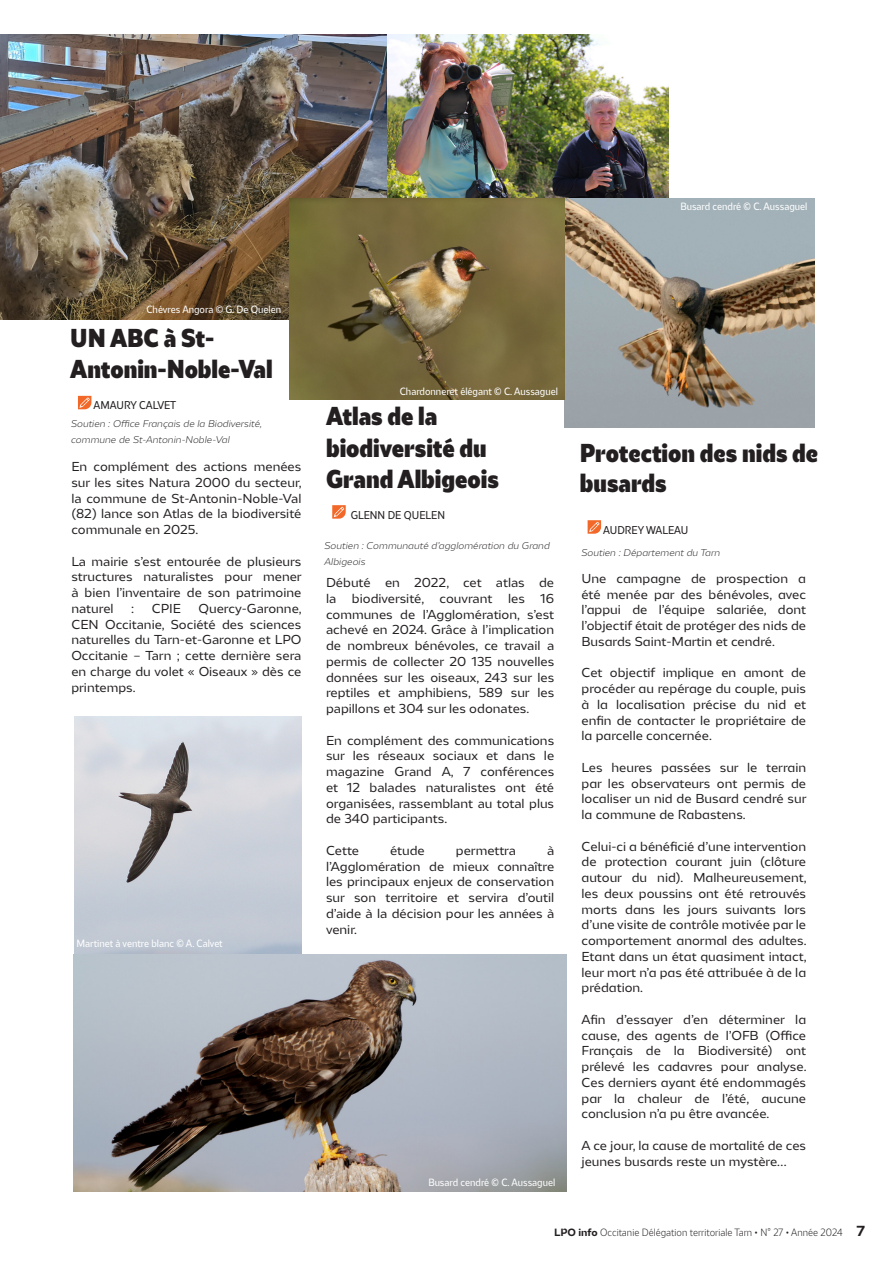
<style>
.page{position:relative;width:893px;height:1263px;background:#fff}
.page>*{position:absolute;margin:0;border:0;box-sizing:border-box;transform-origin:0 0}
.Inter_Bold_10{font:900 condensed 24px/31.5px "LPO";color:#231f20}
.Titre_blanc{font:900 condensed 24px/30px "LPO";color:#231f20}
.Titre_petit{font:12px/15.8px "LPO";color:#231f20;text-align:justify}
.Body_Light_10{font:12px/15.8px "LPO";color:#231f20;text-align:justify}
.Nom{font:600 condensed 10.5px "LPO";color:#231f20}
.Copyright{font:600 condensed 9.75px "LPO";color:#fff}
.t1{font:300 condensed 9.75px "LPO";color:#231f20}
.Nom-2{font:italic 300 9px/15.8px "LPO";color:#231f20}
.s1{font-weight:700;font-stretch:normal}
.s2{font-weight:700;font-stretch:normal;font-size:13.5px}
</style>
<div class="page">
<img style="left:387px;top:35px;width:282px;height:164px">
<img style="left:565px;top:199px;width:249px;height:228px">
<img style="left:0;top:34px;width:387px;height:285px">
<img style="left:290px;top:199px;width:275px;height:201px">
<img style="left:74px;top:716px;width:228px;height:239px">
<svg style="left:332px;top:505px;width:14px;height:14px"></svg>
<svg style="left:78px;top:396px;width:13px;height:13px"></svg>
<svg style="left:588px;top:520px;width:13px;height:14px"></svg>
<img style="left:74px;top:955px;width:493px;height:236px">
<p class="Copyright" style="left:680px;top:200px;width:128px">Busard cendré © C. Aussaguel</p>
<p class="Copyright" style="left:146px;top:303px;width:136px">Chèvres Angora © G. De Quelen</p>
<p class="Inter_Bold_10" style="left:70px;top:322px;width:204px">UN ABC à St-<br>Antonin-Noble-Val</p>
<p class="Nom" style="left:94px;top:399px;width:84px">AMAURY CALVET</p>
<p class="Nom-2" style="left:71px;top:416px;width:193px">Soutien : Office Français de la Biodiversité, commune de St-Antonin-Noble-Val</p>
<p class="Titre_petit" style="left:71px;top:459px;width:232px">En complément des actions menées sur les sites Natura 2000 du secteur, la commune de St-Antonin-Noble-Val (82) lance son Atlas de la biodiversité communale en 2025.</p>
<p class="Titre_petit" style="left:71px;top:553px;width:232px">La mairie s’est entourée de plusieurs structures naturalistes pour mener à bien l’inventaire de son patrimoine naturel</p>
<p class="Titre_petit" style="left:71px;top:601px;width:232px;text-indent:127px">Quercy-Garonne, CEN Occitanie, Société des sciences naturelles du Tarn-et-Garonne et LPO Occitanie – Tarn ; cette dernière sera en charge du volet « Oiseaux » dès ce printemps.</p>
<p class="Titre_petit" style="left:131px;top:601px;width:5px">:</p>
<p class="Titre_petit" style="left:152px;top:601px;width:31px">CPIE</p>
<p class="Copyright" style="left:77px;top:938px;width:148px">Martinet à ventre blanc © A. Calvet</p>
<p class="Copyright" style="left:400px;top:385px;width:160px">Chardonneret élégant © C. Aussaguel</p>
<p class="Inter_Bold_10" style="left:326px;top:401px;width:175px">Atlas de la biodiversité du<br>Grand Albigeois</p>
<p class="Nom" style="left:351px;top:508px;width:96px">GLENN DE QUELEN</p>
<p class="Nom-2" style="left:325px;top:538px;width:227px">Soutien : Communauté d’agglomération du Grand<br>Albigeois</p>
<p class="Titre_petit" style="left:326px;top:575px;width:230px">Débuté en 2022, cet atlas de la</p>
<p class="Titre_petit" style="left:326px;top:591px;width:230px;text-indent:215px">16 communes de l’Agglomération, s’est achevé en 2024. Grâce à l’implication de nombreux bénévoles, ce travail a permis de collecter 20 135 nouvelles données sur les oiseaux, 243 sur les reptiles et amphibiens, 589 sur les papillons et 304 sur les odonates.</p>
<p class="Titre_petit" style="left:326px;top:732px;width:230px">En complément des communications sur les réseaux sociaux et dans le magazine Grand A, 7 conférences et 12 balades naturalistes ont été organisées, rassemblant au total plus de 340 participants.</p>
<p class="Titre_petit" style="left:326px;top:843px;width:35px">Cette</p>
<p class="Titre_petit" style="left:390px;top:843px;width:36px">étude</p>
<p class="Titre_petit" style="left:456px;top:843px;width:62px">permettra</p>
<p class="Titre_petit" style="left:352px;top:591px;width:74px">biodiversité,</p>
<p class="Titre_petit" style="left:440px;top:591px;width:54px">couvrant</p>
<p class="Titre_petit" style="left:508px;top:591px;width:18px">les</p>
<p class="Titre_petit" style="left:326px;top:843px;width:230px;text-indent:221px">à l’Agglomération de mieux connaître les principaux enjeux de conservation sur son territoire et servira d’outil d’aide à la décision pour les années à venir.</p>
<p class="Copyright" style="left:428px;top:1176px;width:128px">Busard cendré © C. Aussaguel</p>
<p class="Titre_blanc" style="left:580px;top:438px;width:240px">Protection des nids de busards</p>
<p class="Nom" style="left:603px;top:523px;width:87px">AUDREY WALEAU</p>
<p class="Body_Light_10" style="left:581px;top:571px;width:226px">Une campagne de prospection a été menée par des bénévoles, avec l’appui de l’équipe salariée, dont l’objectif était de protéger des nids de Busards Saint-Martin et cendré.</p>
<p class="Body_Light_10" style="left:581px;top:665px;width:226px">Cet objectif implique en amont de procéder au repérage du couple, puis à la localisation précise du nid et enfin de contacter le propriétaire de la parcelle concernée.</p>
<p class="Body_Light_10" style="left:581px;top:760px;width:226px">Les heures passées sur le terrain par les observateurs ont permis de localiser un nid de Busard cendré sur la commune de Rabastens.</p>
<p class="Body_Light_10" style="left:581px;top:838px;width:226px">Celui-ci a bénéficié d’une intervention de protection courant juin (clôture autour du nid). Malheureusement, les deux poussins ont été retrouvés morts dans les jours suivants lors d’une visite de contrôle motivée par le comportement anormal des adultes.<br>Etant dans un état quasiment intact, leur mort n’a pas été attribuée à de la prédation.</p>
<p class="Body_Light_10" style="left:581px;top:1012px;width:226px">Afin d’essayer d’en déterminer la cause, des agents de l’OFB (Office Français de la Biodiversité) ont prélevé les cadavres pour analyse.<br>Ces derniers ayant été endommagés par la chaleur de l’été, aucune conclusion n’a pu être avancée.</p>
<p class="Body_Light_10" style="left:581px;top:1138px;width:226px">A ce jour, la cause de mortalité de ces jeunes busards reste un mystère…</p>
<p class="Nom-2" style="left:581px;top:545px;width:140px">Soutien : Département du Tarn</p>
<p class="t1" style="left:554px;top:1227px;width:312px"><span class="s1">LPO info</span> Occitanie Délégation territoriale Tarn • N° 27 • Année 2024 <span class="s2">7</span></p>
</div>
